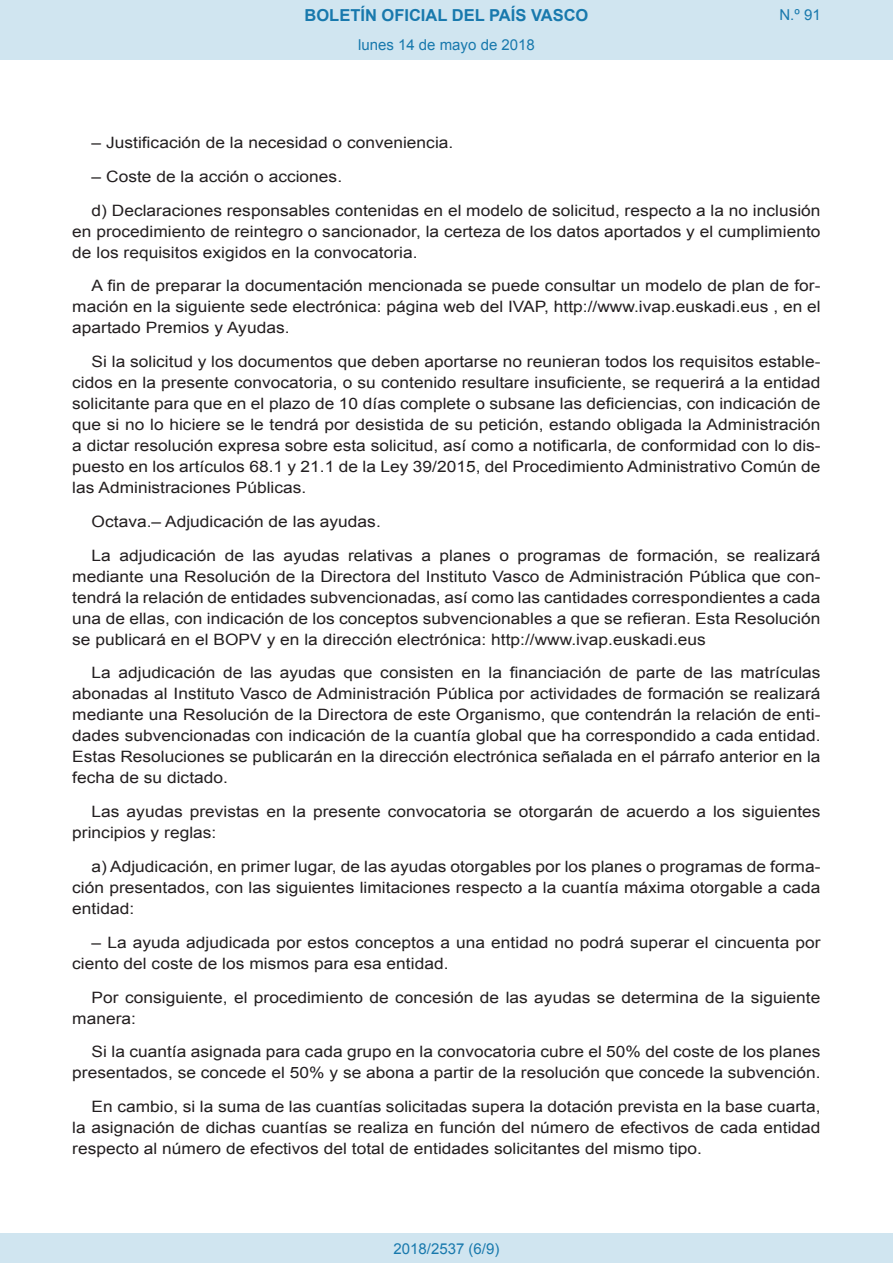
<style>
.page{position:relative;width:893px;height:1263px;background:#fff}
.page>*{position:absolute;margin:0;border:0;box-sizing:border-box;transform-origin:0 0}
.t1{font:700 16.5px "Arial";color:#1879ad}
.BOPVDetalle{font:15.6px/21px "Arial";color:#231f20;text-align:justify;scale:1.11 1}
.Paginacion_Centro{font:15px "Arial";color:#1879ad}
</style>
<div class="page">
<div style="left:0;top:0;width:893px;height:60px;background:#d0e5f0"></div>
<div style="left:0;top:1233px;width:893px;height:30px;background:#d0e5f0"></div>
<p class="t1" style="left:305px;top:4px;width:285px">BOLETÍN OFICIAL DEL PAÍS VASCO</p>
<p class="Paginacion_Centro" style="left:358px;top:35px;width:178px">lunes 14 de mayo de 2018</p>
<p class="Paginacion_Centro" style="left:779px;top:5px;width:43px">N.º 91</p>
<p class="BOPVDetalle" style="left:92px;top:132px;width:327px">– Justificación de la necesidad o conveniencia.</p>
<p class="BOPVDetalle" style="left:92px;top:166px;width:227px">– Coste de la acción o acciones.</p>
<p class="BOPVDetalle" style="left:72px;top:200px;width:676px;text-indent:19px">d) Declaraciones responsables contenidas en el modelo de solicitud, respecto a la no inclusión en procedimiento de reintegro o sancionador, la certeza de los datos aportados y el cumplimiento de los requisitos exigidos en la convocatoria.</p>
<p class="BOPVDetalle" style="left:72px;top:276px;width:676px;text-indent:19px">A fin de preparar la documentación mencionada se puede consultar un modelo de plan de for&shy;mación en la siguiente sede electrónica: página web del IVAP, http://www.ivap.euskadi.eus , en el apartado Premios y Ayudas.</p>
<p class="BOPVDetalle" style="left:72px;top:351px;width:676px;text-indent:19px">Si la solicitud y los documentos que deben aportarse no reunieran todos los requisitos estable&shy;cidos en la presente convocatoria, o su contenido resultare insuficiente, se requerirá a la entidad solicitante para que en el plazo de 10 días complete o subsane las deficiencias, con indicación de que si no lo hiciere se le tendrá por desistida de su petición, estando obligada la Administración a dictar resolución expresa sobre esta solicitud, así como a notificarla, de conformidad con lo dis&shy;puesto en los artículos 68.1 y 21.1 de la Ley 39/2015, del Procedimiento Administrativo Común de las Administraciones Públicas.</p>
<p class="BOPVDetalle" style="left:92px;top:511px;width:262px">Octava.– Adjudicación de las ayudas.</p>
<p class="BOPVDetalle" style="left:72px;top:545px;width:676px;text-indent:19px">La adjudicación de las ayudas relativas a planes o programas de formación, se realizará mediante una Resolución de la Directora del Instituto Vasco de Administración Pública que con&shy;tendrá la relación de entidades subvencionadas, así como las cantidades correspondientes a cada una de ellas, con indicación de los conceptos subvencionables a que se refieran. Esta Resolución se publicará en el BOPV y en la dirección electrónica: http://www.ivap.euskadi.eus</p>
<p class="BOPVDetalle" style="left:72px;top:663px;width:676px;text-indent:19px">La adjudicación de las ayudas que consisten en la financiación de parte de las matrículas abonadas al Instituto Vasco de Administración Pública por actividades de formación se realizará mediante una Resolución de la Directora de este Organismo, que contendrán la relación de enti&shy;dades subvencionadas con indicación de la cuantía global que ha correspondido a cada entidad.<br>Estas Resoluciones se publicarán en la dirección electrónica señalada en el párrafo anterior en la fecha de su dictado.</p>
<p class="BOPVDetalle" style="left:72px;top:801px;width:676px;text-indent:19px">Las ayudas previstas en la presente convocatoria se otorgarán de acuerdo a los siguientes principios y reglas:</p>
<p class="BOPVDetalle" style="left:72px;top:856px;width:676px;text-indent:19px">a) Adjudicación, en primer lugar, de las ayudas otorgables por los planes o programas de forma&shy;ción presentados, con las siguientes limitaciones respecto a la cuantía máxima otorgable a cada entidad:</p>
<p class="BOPVDetalle" style="left:72px;top:932px;width:676px;text-indent:19px">– La ayuda adjudicada por estos conceptos a una entidad no podrá superar el cincuenta por ciento del coste de los mismos para esa entidad.</p>
<p class="BOPVDetalle" style="left:72px;top:987px;width:675px;text-indent:19px">Por consiguiente, el procedimiento de concesión de las ayudas se determina de la siguiente manera:</p>
<p class="BOPVDetalle" style="left:72px;top:1041px;width:676px;text-align:right">Si la cuantía asignada para cada grupo en la convocatoria cubre el 50% del coste de los planes presentados, se concede el 50% y se abona a partir de la resolución que concede la subvención.</p>
<p class="BOPVDetalle" style="left:72px;top:1096px;width:676px;text-indent:19px">En cambio, si la suma de las cuantías solicitadas supera la dotación prevista en la base cuarta, la asignación de dichas cuantías se realiza en función del número de efectivos de cada entidad respecto al número de efectivos del total de entidades solicitantes del mismo tipo.</p>
<p class="Paginacion_Centro" style="left:393px;top:1238px;width:107px">2018/2537 (6/9)</p>
</div>
